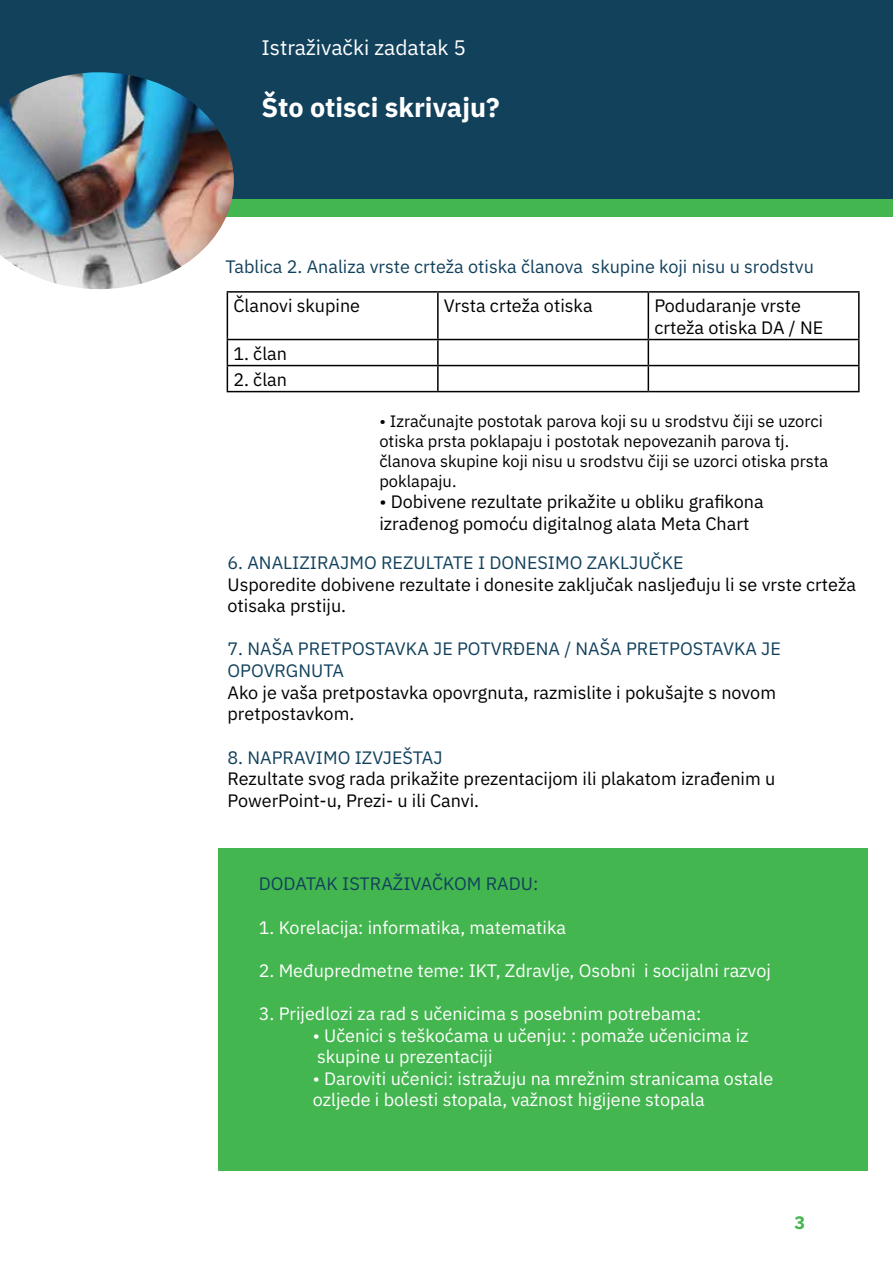
<style>
.page{position:relative;width:893px;height:1263px;background:#fff}
.page>*{position:absolute;margin:0;border:0;box-sizing:border-box;transform-origin:0 0}
.t1{font:700 27px "IBM Plex Sans";color:#fff}
.t2{font:21px "IBM Plex Sans";color:#fff}
.t3{font:18px/21.6px "IBM Plex Sans";color:#000}
.t4{font:18px/21.6px "IBM Plex Sans";color:#fff}
.t5{font:18px/21.6px "IBM Plex Sans";color:#12415c}
.t6{font:700 18px "IBM Plex Sans";color:#43b64f}
.t7{font:16.5px/19.8px "IBM Plex Sans";color:#000}
</style>
<div class="page">
<hr style="left:227px;top:291px;width:211px;height:2px;background:#000">
<hr style="left:227px;top:293px;width:1px;height:46px;background:#000">
<hr style="left:438px;top:291px;width:210px;height:2px;background:#000">
<hr style="left:437px;top:293px;width:2px;height:46px;background:#000">
<hr style="left:648px;top:291px;width:212px;height:2px;background:#000">
<hr style="left:648px;top:293px;width:1px;height:46px;background:#000">
<hr style="left:858px;top:293px;width:2px;height:46px;background:#000">
<hr style="left:227px;top:339px;width:211px;height:1px;background:#000">
<hr style="left:438px;top:339px;width:210px;height:1px;background:#000">
<hr style="left:437px;top:340px;width:2px;height:25px;background:#000">
<hr style="left:648px;top:339px;width:212px;height:1px;background:#000">
<hr style="left:858px;top:340px;width:2px;height:25px;background:#000">
<hr style="left:227px;top:365px;width:211px;height:1px;background:#000">
<svg style="left:227px;top:340px;width:1px;height:51px"></svg>
<hr style="left:438px;top:365px;width:210px;height:1px;background:#000">
<hr style="left:437px;top:366px;width:2px;height:25px;background:#000">
<hr style="left:648px;top:365px;width:212px;height:1px;background:#000">
<svg style="left:648px;top:340px;width:1px;height:51px"></svg>
<hr style="left:858px;top:366px;width:2px;height:25px;background:#000">
<hr style="left:227px;top:391px;width:211px;height:1px;background:#000">
<hr style="left:438px;top:391px;width:210px;height:1px;background:#000">
<hr style="left:648px;top:391px;width:212px;height:1px;background:#000">
<div style="left:0;top:0;width:893px;height:208px;background:#12415c"></div>
<div style="left:0;top:199px;width:893px;height:18px;background:#43b64f"></div>
<img style="left:0;top:72px;width:234px;height:217px">
<div style="left:218px;top:849px;width:650px;height:322px;background:#43b64f"></div>
<p class="t2" style="left:261px;top:31px;width:206px">Istraživački zadatak 5</p>
<h1 class="t1" style="left:261px;top:86px;width:240px">Što otisci skrivaju?</h1>
<p class="t5" style="left:225px;top:254px;width:590px">Tablica 2. Analiza vrste crteža otiska članova skupine koji nisu u srodstvu</p>
<p class="t3" style="left:233px;top:293px;width:128px">Članovi skupine</p>
<p class="t3" style="left:444px;top:293px;width:150px">Vrsta crteža otiska</p>
<p class="t3" style="left:654px;top:293px;width:170px">Podudaranje vrste crteža otiska DA / NE</p>
<p class="t3" style="left:233px;top:341px;width:55px">1. član</p>
<p class="t3" style="left:233px;top:367px;width:55px">2. član</p>
<p class="t7" style="left:379px;top:410px;width:451px">• Izračunajte postotak parova koji su u srodstvu čiji se uzorci otiska prsta poklapaju i postotak nepovezanih parova tj. članova skupine koji nisu u srodstvu čiji se uzorci otiska prsta poklapaju.</p>
<p class="t3" style="left:379px;top:490px;width:386px">• Dobivene rezultate prikažite u obliku grafikona izrađenog pomoću digitalnog alata Meta Chart</p>
<p class="t5" style="left:227px;top:550px;width:458px">6. ANALIZIRAJMO REZULTATE I DONESIMO ZAKLJUČKE</p>
<p class="t3" style="left:227px;top:572px;width:630px">Usporedite dobivene rezultate i donesite zaključak nasljeđuju li se vrste crteža otisaka prstiju.</p>
<p class="t5" style="left:227px;top:637px;width:555px">7. NAŠA PRETPOSTAVKA JE POTVRĐENA / NAŠA PRETPOSTAVKA JE<br>OPOVRGNUTA</p>
<p class="t3" style="left:227px;top:680px;width:550px">Ako je vaša pretpostavka opovrgnuta, razmislite i pokušajte s novom pretpostavkom.</p>
<p class="t5" style="left:227px;top:745px;width:217px">8. NAPRAVIMO IZVJEŠTAJ</p>
<p class="t3" style="left:227px;top:766px;width:549px">Rezultate svog rada prikažite prezentacijom ili plakatom izrađenim u<br>PowerPoint-u, Prezi- u ili Canvi.</p>
<p class="t5" style="left:259px;top:872px;width:281px">DODATAK ISTRAŽIVAČKOM RADU:</p>
<p class="t4" style="left:259px;top:915px;width:309px">1. Korelacija: informatika, matematika</p>
<p class="t4" style="left:259px;top:958px;width:514px">2. Međupredmetne teme: IKT, Zdravlje, Osobni i socijalni razvoj</p>
<p class="t4" style="left:259px;top:1001px;width:444px">3. Prijedlozi za rad s učenicima s posebnim potrebama:</p>
<p class="t4" style="left:313px;top:1023px;width:437px">• Učenici s teškoćama u učenju: : pomaže učenicima iz skupine u prezentaciji</p>
<p class="t4" style="left:313px;top:1066px;width:462px">• Daroviti učenici: istražuju na mrežnim stranicama ostale ozljede i bolesti stopala, važnost higijene stopala</p>
<p class="t6" style="left:794px;top:1208px;width:12px">3</p>
</div>
